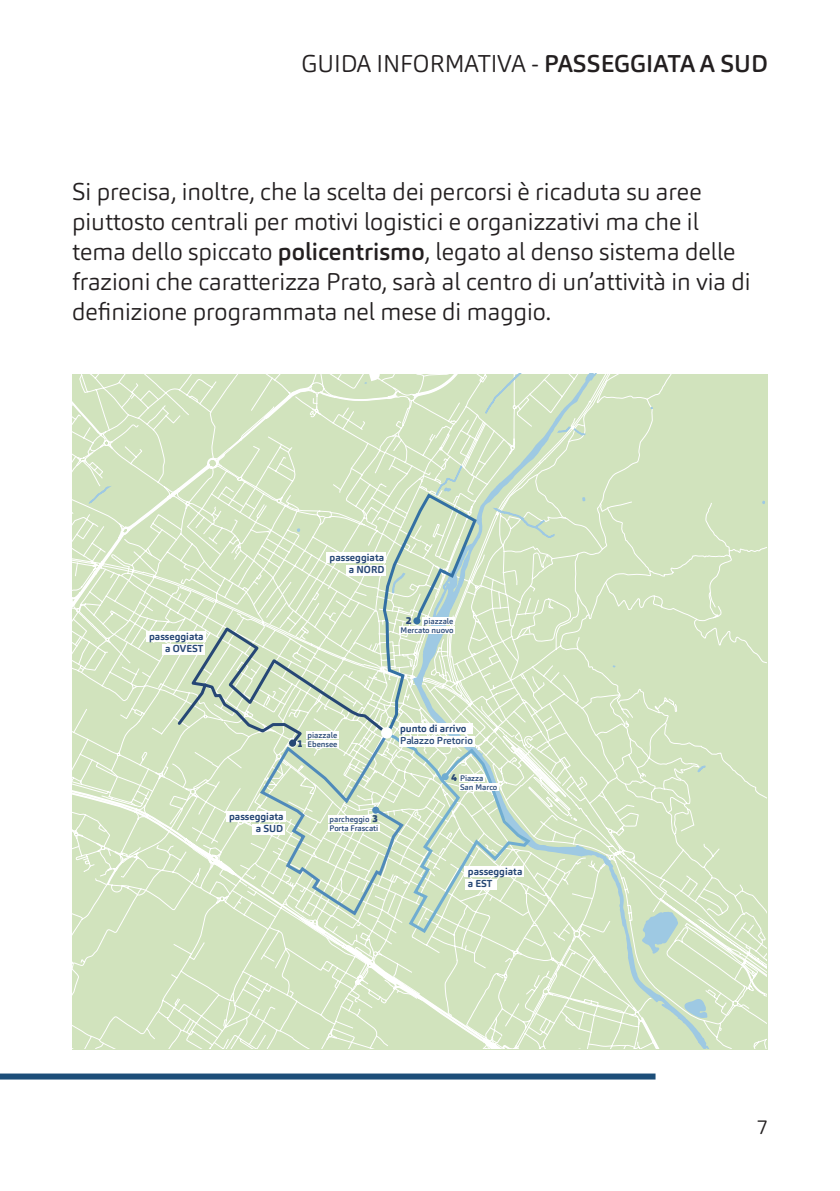
<style>
.page{position:relative;width:840px;height:1191px;background:#fff}
.page>*{position:absolute;margin:0;border:0;box-sizing:border-box;transform-origin:0 0}
.t1{font:300 24px/30px "Carnas";color:#231f20}
.t2{font:300 20px "Carnas";color:#231f20}
.t3{font:700 10px/12.4px "Carnas";color:#264775;text-align:right}
.t4{font:500 10px "Carnas";color:#264775}
.t5{font:900 10px "Carnas";color:#264775}
.t6{font:500 8px/9.2px "Carnas";color:#264775}
.s1{font-weight:500}
</style>
<div class="page">
<div style="left:0;top:1073px;width:655px;height:6px;background:#1c4e79"></div>
<svg style="left:72px;top:374px;width:694px;height:668px;background:#d4e5c2"></svg>
<svg style="left:760px;top:500px;width:5px;height:5px"></svg>
<svg style="left:87px;top:481px;width:28px;height:25px"></svg>
<svg style="left:175px;top:374px;width:551px;height:674px;background:#d1e3c3"></svg>
<div style="left:381px;top:727px;width:11px;height:11px;background:#fff;border-radius:50%"></div>
<div style="left:398px;top:723px;width:74px;height:11px;background:#fff"></div>
<div style="left:398px;top:735px;width:76px;height:11px;background:#fff"></div>
<div style="left:326px;top:552px;width:59px;height:11px;background:#fff"></div>
<div style="left:345px;top:565px;width:40px;height:10px;background:#fff"></div>
<div style="left:146px;top:631px;width:59px;height:11px;background:#fff"></div>
<div style="left:162px;top:643px;width:43px;height:11px;background:#fff"></div>
<div style="left:289px;top:739px;width:7px;height:7px;background:#264775;border-radius:50%"></div>
<div style="left:413px;top:617px;width:7px;height:7px;background:#3370a3;border-radius:50%"></div>
<div style="left:372px;top:806px;width:7px;height:7px;background:#4f8aba;border-radius:50%"></div>
<div style="left:441px;top:773px;width:7px;height:7px;background:#70add1;border-radius:50%"></div>
<div style="left:464px;top:866px;width:59px;height:11px;background:#fff"></div>
<div style="left:464px;top:878px;width:32px;height:11px;background:#fff"></div>
<div style="left:226px;top:811px;width:59px;height:11px;background:#fff"></div>
<div style="left:252px;top:824px;width:33px;height:10px;background:#fff"></div>
<div style="left:328px;top:815px;width:42px;height:8px;background:#fff"></div>
<div style="left:328px;top:824px;width:51px;height:8px;background:#fff"></div>
<div style="left:458px;top:774px;width:26px;height:8px;background:#fff"></div>
<div style="left:458px;top:783px;width:40px;height:8px;background:#fff"></div>
<div style="left:422px;top:617px;width:33px;height:8px;background:#fff"></div>
<div style="left:399px;top:626px;width:56px;height:8px;background:#fff"></div>
<div style="left:306px;top:731px;width:33px;height:8px;background:#fff"></div>
<div style="left:306px;top:740px;width:33px;height:8px;background:#fff"></div>
<p class="t1" style="left:301px;top:49px;width:467px">GUIDA INFORMATIVA - <span class="s1">PASSEGGIATA A SUD</span></p>
<p class="t1" style="left:72px;top:176px;width:679px">Si precisa, inoltre, che la scelta dei percorsi è ricaduta su aree piuttosto centrali per motivi logistici e organizzativi ma che il tema dello spiccato <span class="s1">policentrismo</span>, legato al denso sistema delle frazioni che caratterizza Prato, sarà al centro di un’attività in via di definizione programmata nel mese di maggio.</p>
<p class="t3" style="left:149px;top:630px;width:56px">passeggiata a OVEST</p>
<p class="t3" style="left:329px;top:551px;width:56px">passeggiata a NORD</p>
<p class="t5" style="left:405px;top:614px;width:7px">2</p>
<p class="t6" style="left:400px;top:616px;width:55px;text-align:right">piazzale<br>Mercato nuovo</p>
<p class="t6" style="left:307px;top:730px;width:31px">piazzale<br>Ebensee</p>
<p class="t5" style="left:296px;top:737px;width:7px">1</p>
<p class="t3" style="left:229px;top:810px;width:56px">passeggiata a SUD</p>
<p class="t5" style="left:372px;top:812px;width:7px">3</p>
<p class="t6" style="left:329px;top:814px;width:50px">parcheggio<br>Porta Frascati</p>
<p class="t3" style="left:400px;top:722px;width:68px">punto di arrivo</p>
<p class="t4" style="left:400px;top:734px;width:74px">Palazzo Pretorio</p>
<p class="t5" style="left:451px;top:771px;width:7px">4</p>
<p class="t6" style="left:460px;top:773px;width:39px">Piazza<br>San Marco</p>
<p class="t3" style="left:467px;top:865px;width:56px;text-align:left">passeggiata a EST</p>
<p class="t2" style="left:756px;top:1114px;width:13px">7</p>
</div>
